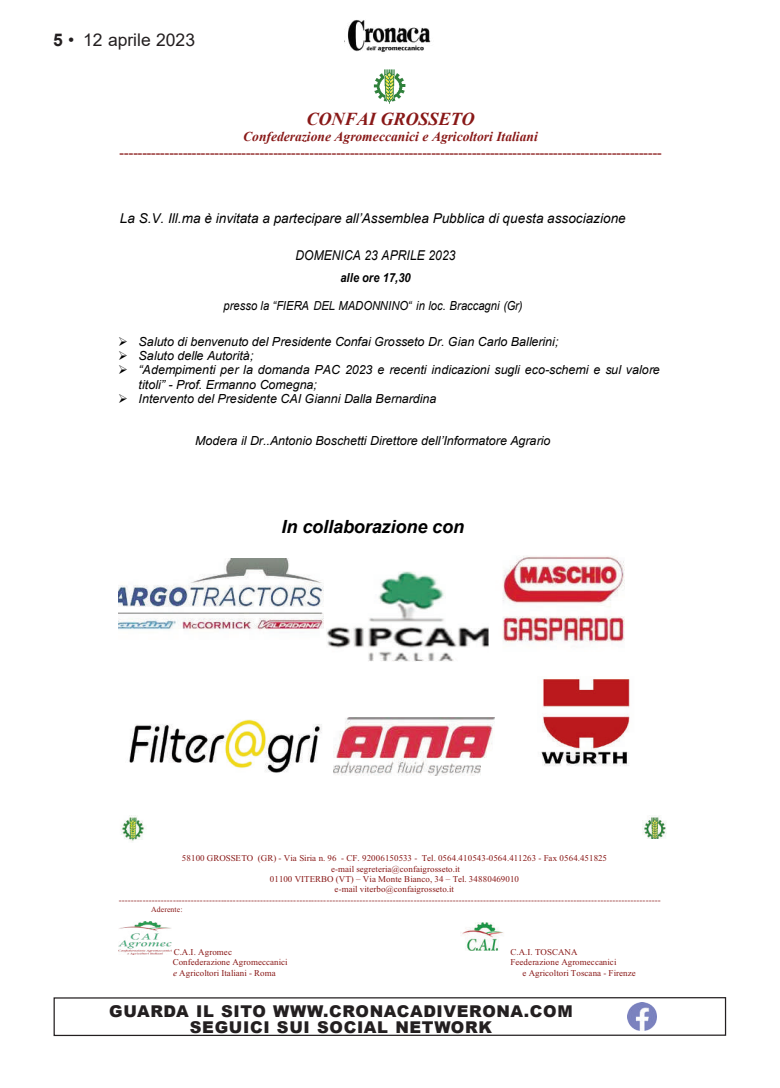
<style>
.page{position:relative;width:780px;height:1088px;background:#fff}
.page>*{position:absolute;margin:0;border:0;box-sizing:border-box;transform-origin:0 0}
.t1{font:italic 700 18.12px "Arial";letter-spacing:-.01em;color:#000}
.t2{font:italic 700 18.12px "Times New Roman";letter-spacing:-.005em;color:#891918}
.t3{font:17.5px "Arial";color:#231f20}
.t4{font:900 16.25px/16.2px "Arial";letter-spacing:.04em;color:#231f20;text-align:center}
.t5{font:700 13.5px "Times New Roman";color:#891918}
.t6{font:italic 13.5px "Arial";letter-spacing:.005em;color:#000}
.t7{font:italic 700 13.5px "Times New Roman";letter-spacing:-.005em;color:#891918}
.t8{font:italic 13.5px "Arial";letter-spacing:.005em;color:#000;scale:.89 1}
.t9{font:italic 12.5px/14.4px "Arial";color:#000}
.t10{font:italic 12.5px "Arial";color:#000;scale:.9 1}
.t11{font:italic 700 12.5px "Arial";letter-spacing:.01em;color:#000;scale:.89 1}
.t12{font:9px "Times New Roman";letter-spacing:.01em;color:#891918}
.t13{font:7.88px "Times New Roman";letter-spacing:.005em;color:#891918}
.s1{font-weight:700}
.s2{color:#0c0c0c}
.s3{font-style:italic}
</style>
<div class="page">
<div style="left:54px;top:997px;width:672px;height:39px;border:1px solid #231f20"></div>
<img style="left:627px;top:1002px;width:29px;height:29px">
<img style="left:344px;top:20px;width:87px;height:32px">
<img style="left:373px;top:69px;width:33px;height:35px">
<img style="left:118px;top:921px;width:54px;height:33px">
<img style="left:120px;top:815px;width:25px;height:26px">
<img style="left:642px;top:816px;width:25px;height:22px">
<img style="left:460px;top:922px;width:43px;height:29px">
<img style="left:118px;top:558px;width:205px;height:72px">
<img style="left:326px;top:572px;width:163px;height:90px">
<img style="left:502px;top:556px;width:123px;height:87px">
<img style="left:129px;top:719px;width:193px;height:54px">
<img style="left:333px;top:717px;width:161px;height:59px">
<img style="left:540px;top:679px;width:90px;height:87px">
<h2 class="t3" style="left:53px;top:30px;width:143px"><span class="s1">5</span> • 12 aprile 2023</h2>
<h1 class="t2" style="left:306px;top:109px;width:170px">CONFAI GROSSETO</h1>
<h3 class="t7" style="left:243px;top:129px;width:296px">Confederazione Agromeccanici e Agricoltori Italiani</h3>
<h3 class="t5" style="left:120px;top:145px;width:543px">------------------------------------------------------------------------------------------------------------------------</h3>
<h3 class="t6" style="left:120px;top:211px;width:507px">La S.V. Ill.ma è invitata a partecipare all’Assemblea Pubblica di questa associazione</h3>
<h3 class="t8" style="left:295px;top:248px;width:181px">DOMENICA 23 APRILE 2023</h3>
<h3 class="t11" style="left:340px;top:271px;width:80px">alle ore 17,30</h3>
<h3 class="t10" style="left:223px;top:299px;width:334px">presso la “FIERA <span class="s2">DEL</span> MADONNINO“ in loc. Braccagni (Gr)</h3>
<h3 class="t9" style="left:118px;top:334px;width:441px">➢ Saluto di benvenuto del Presidente Confai Grosseto Dr. Gian Carlo Ballerini;</h3>
<h3 class="t9" style="left:118px;top:349px;width:137px">➢ Saluto delle Autorità;</h3>
<h3 class="t9" style="left:138px;top:363px;width:522px;text-indent:-20px">➢ “Adempimenti per la domanda PAC 2023 e recenti indicazioni sugli eco-schemi e sul valore titoli” - Prof. Ermanno Comegna;</h3>
<h3 class="t9" style="left:118px;top:391px;width:320px">➢ Intervento del Presidente CAI Gianni Dalla Bernardina</h3>
<h3 class="t9" style="left:195px;top:433px;width:356px">Modera il Dr..Antonio Boschetti Direttore dell’Informatore Agrario</h3>
<h1 class="t1" style="left:281px;top:516px;width:184px">In collaborazione con</h1>
<p class="t12" style="left:182px;top:855px;width:426px">58100 GROSSETO (GR) - Via Siria n. 96 - CF. 92006150533 - Tel. 0564.410543-0564.411263 - Fax 0564.451825</p>
<p class="t12" style="left:331px;top:865px;width:130px">e-mail segreteria@confaigrosseto.it</p>
<p class="t12" style="left:270px;top:876px;width:250px">01100 VITERBO (VT) – Via Monte Bianco, 34 – Tel. 34880469010</p>
<p class="t12" style="left:334px;top:886px;width:121px">e-mail viterbo@confaigrosseto.it</p>
<p class="t12" style="left:119px;top:896px;width:543px">------------------------------------------------------------------------------------------------------------------------------------------------------------------------------------</p>
<p class="t13" style="left:151px;top:906px;width:33px">Aderente:</p>
<p class="t12" style="left:174px;top:948px;width:60px">C.A.I. Agromec</p>
<p class="t12" style="left:510px;top:948px;width:68px">C.A.I. TOSCANA</p>
<p class="t12" style="left:173px;top:959px;width:116px">Confederazione Agromeccanici</p>
<p class="t12" style="left:510px;top:959px;width:107px">Feederazione Agromeccanici</p>
<p class="t12" style="left:173px;top:969px;width:104px"><span class="s3">e</span> Agricoltori Italiani - Roma</p>
<p class="t12" style="left:522px;top:969px;width:115px">e Agricoltori Toscana - Firenze</p>
<h3 class="t4" style="left:109px;top:1002px;width:465px">GUARDA IL SITO WWW.CRONACADIVERONA.COM<br>SEGUICI SUI SOCIAL NETWORK</h3>
</div>
